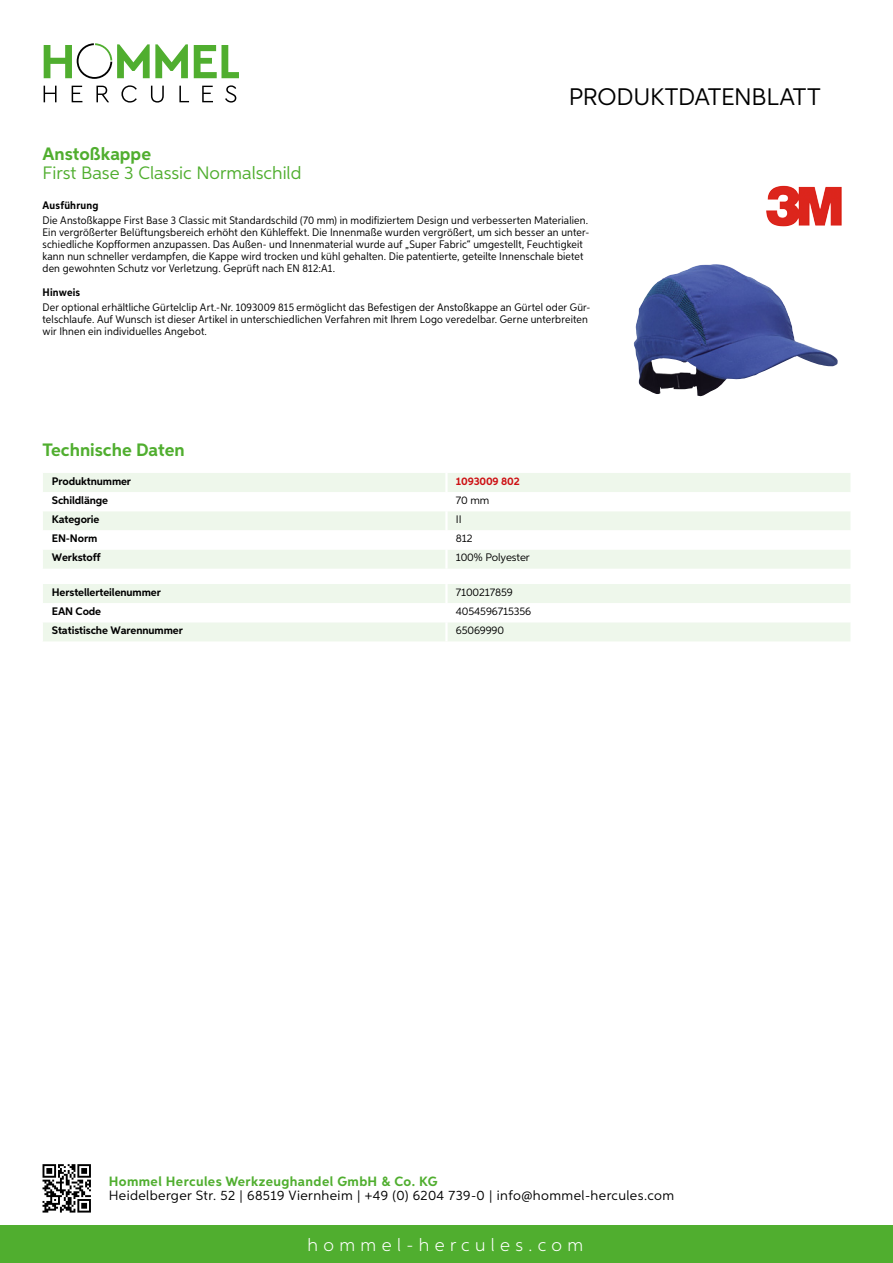
<style>
.page{position:relative;width:893px;height:1263px;background:#fff}
.page>*{position:absolute;margin:0;border:0;box-sizing:border-box;transform-origin:0 0}
.t1{font:24px "Aspira";letter-spacing:-.01em;color:#000}
.t2{font:18px "Aspira";color:#50ae2f}
.t3{font:700 18px "Aspira";color:#50ae2f}
.t4{font:300 18px "Aspira";letter-spacing:.3em;color:#fff}
.t5{font:13.5px "Aspira";letter-spacing:.03em;color:#000}
.t6{font:700 13.5px "Aspira";letter-spacing:.03em;color:#50ae2f}
.t7{font:10.95px/12px "Aspira Nar";letter-spacing:.015em;color:#000}
.t8{font:700 10.95px "Aspira";letter-spacing:-.01em;color:#000}
.t9{font:10.95px "Aspira";letter-spacing:-.01em;color:#000}
.t10{font:700 10.95px "Aspira Nar";letter-spacing:.02em;color:#000}
.t11{font:700 10.95px "Aspira";letter-spacing:-.01em;color:#cd1013}
</style>
<div class="page">
<div style="left:0;top:1226px;width:893px;height:37px;background:#50ae2f"></div>
<svg style="left:43px;top:1164px;width:48px;height:48px"></svg>
<svg style="left:194px;top:45px;width:45px;height:33px"></svg>
<svg style="left:44px;top:43px;width:144px;height:36px"></svg>
<svg style="left:44px;top:86px;width:13px;height:16px"></svg>
<svg style="left:72px;top:86px;width:10px;height:16px"></svg>
<svg style="left:96px;top:86px;width:13px;height:16px"></svg>
<svg style="left:121px;top:85px;width:16px;height:18px"></svg>
<svg style="left:151px;top:86px;width:13px;height:17px"></svg>
<svg style="left:179px;top:86px;width:10px;height:16px"></svg>
<svg style="left:202px;top:86px;width:11px;height:16px"></svg>
<svg style="left:225px;top:85px;width:11px;height:18px"></svg>
<div style="left:43px;top:473px;width:807px;height:96px;background:#eef7eb"></div>
<svg style="left:43px;top:492px;width:807px;height:57px"></svg>
<hr style="left:445px;top:473px;width:3px;height:19px;background:#fff">
<hr style="left:445px;top:492px;width:3px;height:19px;background:#fff">
<hr style="left:445px;top:511px;width:3px;height:19px;background:#fff">
<hr style="left:445px;top:530px;width:3px;height:19px;background:#fff">
<hr style="left:445px;top:549px;width:3px;height:20px;background:#fff">
<svg style="left:43px;top:584px;width:807px;height:57px"></svg>
<hr style="left:445px;top:622px;width:3px;height:19px;background:#fff">
<img style="left:633px;top:264px;width:205px;height:132px">
<img style="left:767px;top:186px;width:21px;height:15px">
<h1 class="t1" style="left:569px;top:82px;width:253px">Produktdatenblatt</h1>
<h2 class="t3" style="left:43px;top:142px;width:110px">Anstoßkappe</h2>
<h2 class="t2" style="left:43px;top:162px;width:260px">First Base 3 Classic N ormalschild</h2>
<p class="t10" style="left:43px;top:199px;width:58px">Ausführung</p>
<p class="t7" style="left:43px;top:214px;width:548px">Die Anstoßkappe First Base 3 Classic mit Standardschild (70 mm) in modifiziertem Design und verbesserten Materialien.<br>Ein vergrößerter Belüftungsbereich erhöht den Kühleffekt. Die Innenmaße wurden vergrößert, um sich besser an unter&shy;schiedliche Kopfformen anzupassen. Das Außen- und Innenmaterial wurde auf „Super Fabric“ umgestellt, Feuchtigkeit kann nun schneller verdampfen, die Kappe wird trocken und kühl gehalten. Die patentierte, geteilte Innenschale bietet den gewohnten Schutz vor Verletzung. Geprüft nach EN 812:A1.</p>
<p class="t10" style="left:43px;top:285px;width:39px">Hinweis</p>
<p class="t7" style="left:43px;top:301px;width:549px">Der optional erhältliche Gürtelclip Art.-Nr. 1093009 815 ermöglicht das Befestigen der Anstoßkappe an Gürtel oder Gür&shy;telschlaufe. Auf Wunsch ist dieser Artikel in unterschiedlichen Verfahren mit Ihrem Logo veredelbar. Gerne unterbreiten wir Ihnen ein individuelles Angebot.</p>
<h2 class="t3" style="left:43px;top:439px;width:144px">Technische Daten</h2>
<p class="t8" style="left:52px;top:474px;width:81px">Produktnummer</p>
<p class="t11" style="left:456px;top:474px;width:65px">1093009 802</p>
<p class="t8" style="left:52px;top:493px;width:58px">Schildlänge</p>
<p class="t9" style="left:456px;top:494px;width:35px">70 mm</p>
<p class="t8" style="left:52px;top:513px;width:49px">Kategorie</p>
<p class="t9" style="left:456px;top:513px;width:7px">II</p>
<p class="t8" style="left:52px;top:532px;width:47px">EN-Norm</p>
<p class="t9" style="left:456px;top:532px;width:18px">812</p>
<p class="t8" style="left:52px;top:551px;width:50px">Werkstoff</p>
<p class="t9" style="left:456px;top:551px;width:75px">100% Polyester</p>
<p class="t8" style="left:52px;top:585px;width:111px">Herstellerteilenummer</p>
<p class="t9" style="left:456px;top:585px;width:58px">7100217859</p>
<p class="t8" style="left:52px;top:605px;width:51px">EAN Code</p>
<p class="t9" style="left:456px;top:605px;width:77px">4054596715356</p>
<p class="t8" style="left:52px;top:624px;width:132px">Statistische Warennummer</p>
<p class="t9" style="left:456px;top:624px;width:50px">65069990</p>
<p class="t6" style="left:109px;top:1172px;width:330px">Hommel Hercules Werkzeughandel GmbH &amp; Co. KG</p>
<p class="t5" style="left:109px;top:1187px;width:567px">Heidelberger Str. 52 | 68519 Viernheim | +49 (0) 6204 739-0 | info@hommel-hercules.com</p>
<h2 class="t4" style="left:307px;top:1234px;width:277px">hommel-hercules.com</h2>
</div>
